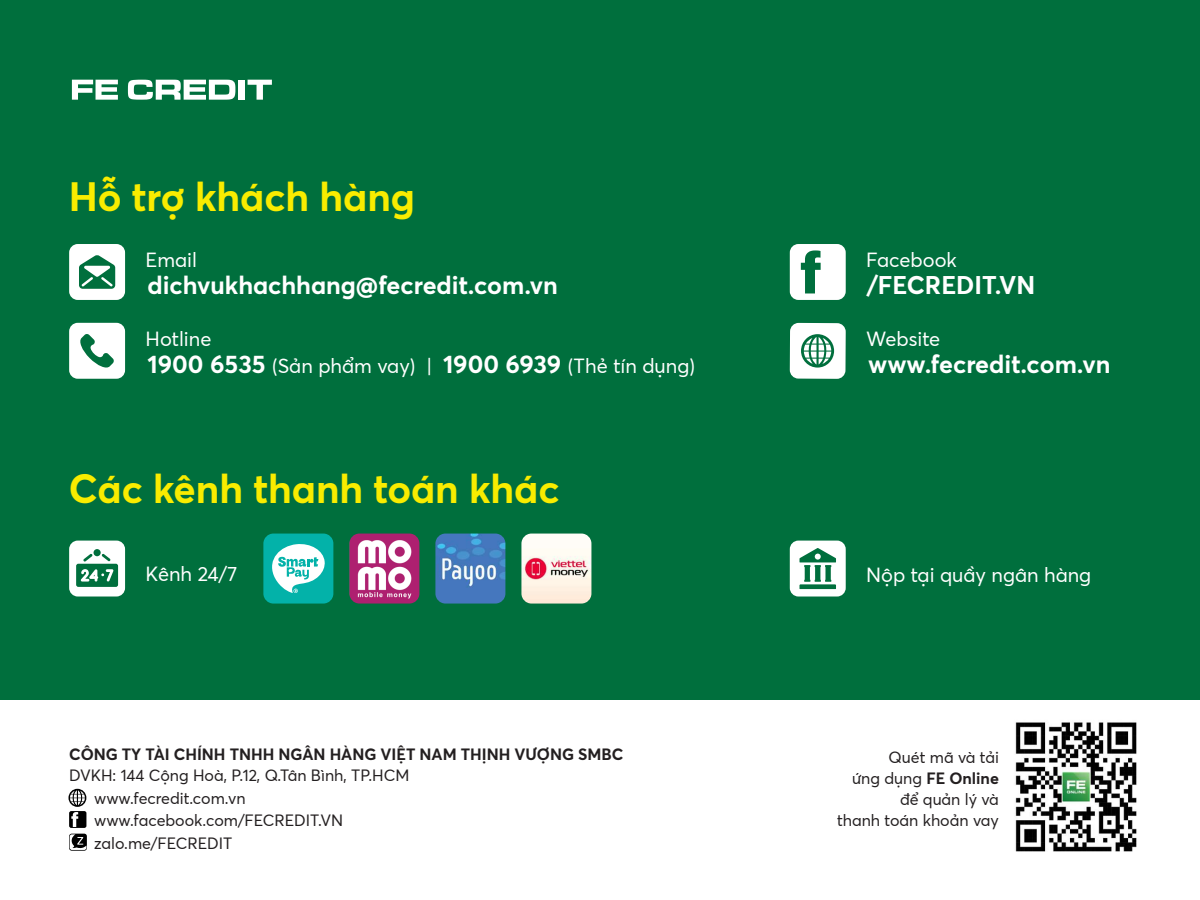
<style>
.page{position:relative;width:1200px;height:900px;background:#fff}
.page>*{position:absolute;margin:0;border:0;box-sizing:border-box;transform-origin:0 0}
.t1{font:700 40px "FE Font";color:#f9ec00}
.t2{font:700 25px "FE Font";color:#fff}
.t3{font:20px/27.4px "FE Font";color:#fff}
.t4{font:16px/21px "FE Font";color:#231f20}
.t5{font:700 16px "FE Font";color:#231f20}
.s1{font-weight:700;font-size:25px}
.s2{font-weight:700}
</style>
<div class="page">
<div style="left:0;top:0;width:1200px;height:700px;background:#006f3d"></div>
<svg style="left:69px;top:323px;width:56px;height:56px;background:#d5e7df"></svg>
<svg style="left:790px;top:323px;width:56px;height:56px;background:#cde2d8"></svg>
<svg style="left:69px;top:244px;width:56px;height:56px"></svg>
<svg style="left:790px;top:244px;width:56px;height:56px"></svg>
<img style="left:349px;top:534px;width:70px;height:70px">
<div style="left:263px;top:534px;width:70px;height:70px;background:#03b2a9;border-radius:10px"></div>
<svg style="left:272px;top:544px;width:53px;height:49px"></svg>
<img style="left:521px;top:534px;width:70px;height:70px">
<img style="left:435px;top:534px;width:70px;height:70px">
<svg style="left:69px;top:541px;width:56px;height:56px"></svg>
<svg style="left:790px;top:541px;width:56px;height:56px"></svg>
<svg style="left:68px;top:789px;width:18px;height:39px"></svg>
<svg style="left:69px;top:834px;width:18px;height:17px"></svg>
<img style="left:1015px;top:722px;width:122px;height:130px">
<svg style="left:128px;top:80px;width:107px;height:20px"></svg>
<div style="left:238px;top:80px;width:7px;height:20px;background:#fff"></div>
<svg style="left:248px;top:80px;width:24px;height:20px"></svg>
<svg style="left:72px;top:80px;width:46px;height:20px"></svg>
<h1 class="t1" style="left:69px;top:167px;width:348px">Hỗ trợ khách hàng</h1>
<p class="t3" style="left:146px;top:245px;width:53px">Email</p>
<h2 class="t2" style="left:148px;top:266px;width:412px">dichvukhachhang@fecredit.com.vn</h2>
<p class="t3" style="left:866px;top:245px;width:92px">Facebook</p>
<h2 class="t2" style="left:867px;top:266px;width:170px">/FECREDIT.VN</h2>
<p class="t3" style="left:146px;top:324px;width:551px">Hotline<br><span class="s1">1900 6535</span> (Sản phẩm vay) | <span class="s1">1900 6939</span> (Thẻ tín dụng)</p>
<p class="t3" style="left:866px;top:324px;width:75px">Website</p>
<h2 class="t2" style="left:868px;top:345px;width:244px">www.fecredit.com.vn</h2>
<h1 class="t1" style="left:69px;top:458px;width:492px">Các kênh thanh toán khác</h1>
<p class="t3" style="left:146px;top:559px;width:93px">Kênh 24/7</p>
<p class="t3" style="left:866px;top:560px;width:227px">Nộp tại quầy ngân hàng</p>
<p class="t5" style="left:69px;top:742px;width:556px">CÔNG TY TÀI CHÍNH TNHH NGÂN HÀNG VIỆT NAM THỊNH VƯỢNG SMBC</p>
<p class="t4" style="left:69px;top:764px;width:342px">DVKH: 144 Cộng Hoà, P.12, Q.Tân Bình, TP.HCM</p>
<p class="t4" style="left:94px;top:786px;width:251px;line-height:22.6px">www.fecredit.com.vn www.facebook.com/FECREDIT.VN zalo.me/FECREDIT</p>
<p class="t4" style="left:837px;top:746px;width:163px;text-align:right">Quét mã và tải<br>ứng dụng <span class="s2">FE Online </span>để quản lý và<br>thanh toán khoản vay</p>
</div>
